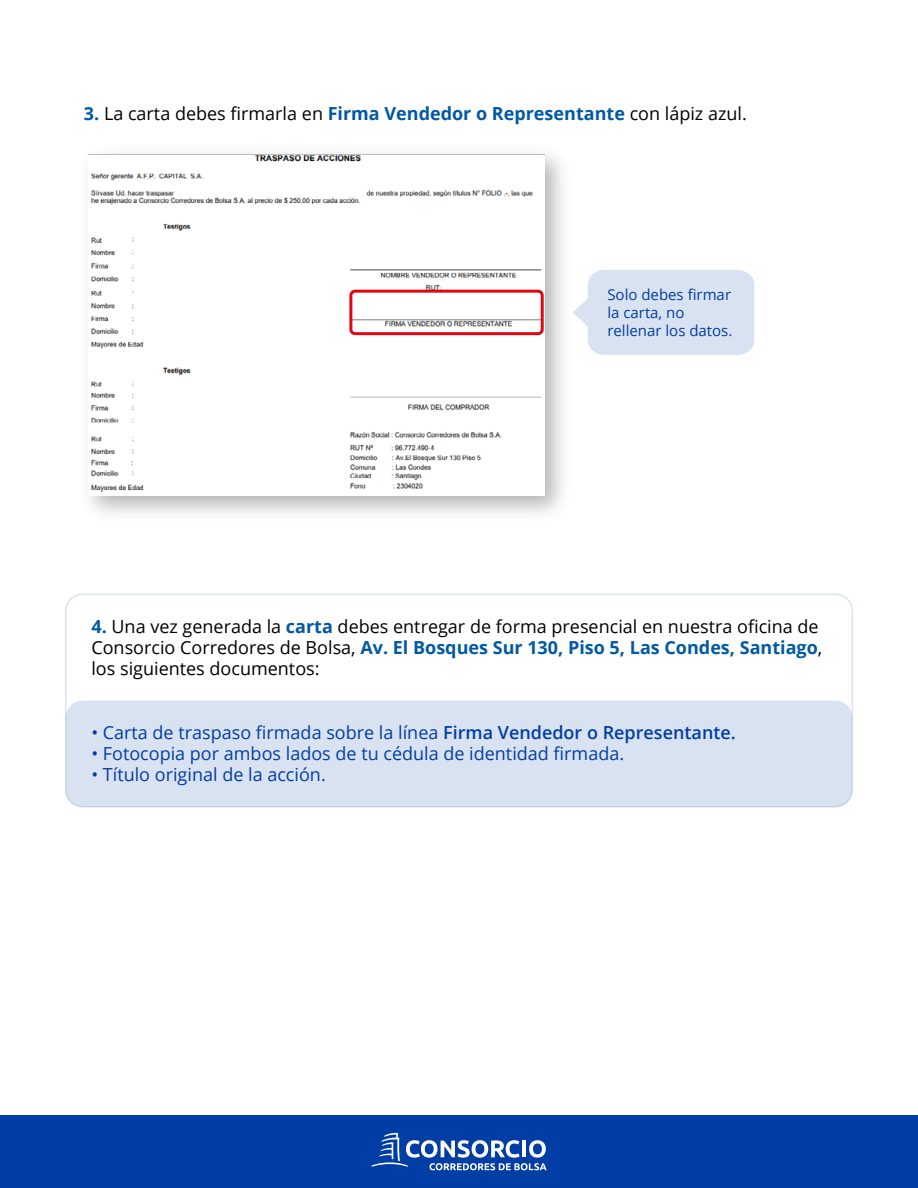
<style>
.page{position:relative;width:918px;height:1188px;background:#fff}
.page>*{position:absolute;margin:0;border:0;box-sizing:border-box;transform-origin:0 0}
.t1{font:18px/21px "Open Sans";color:#000}
.t2{font:18px "Open Sans";color:#003da5}
.t3{font:15px/18px "Open Sans";color:#003da5}
.s1{font-weight:700;color:#0059a3}
.s2{font-weight:600}
</style>
<div class="page">
<div style="left:579px;top:270px;width:175px;height:85px;background:#d9e2f1"></div>
<img style="left:89px;top:154px;width:455px;height:339px">
<div style="left:65px;top:593px;width:788px;height:215px;border:2px solid #003da5;border-radius:17px"></div>
<div style="left:66px;top:701px;width:786px;height:106px;background:#d9e2f1;border-radius:17px"></div>
<div style="left:349px;top:290px;width:195px;height:45px;border:3px solid #e20613;border-radius:4px"></div>
<div style="left:0;top:1115px;width:918px;height:73px;background:#003da5"></div>
<svg style="left:371px;top:1133px;width:176px;height:37px"></svg>
<p class="t1" style="left:84px;top:102px;width:664px"><span class="s1">3.</span> La carta debes firmarla en <span class="s1">Firma Vendedor o Representante</span> con lápiz azul.</p>
<p class="t3" style="left:607px;top:285px;width:127px">Solo debes firmar la carta, no rellenar los datos.</p>
<p class="t1" style="left:91px;top:616px;width:732px"><span class="s1">4.</span> Una vez generada la <span class="s1">carta</span> debes entregar de forma presencial en nuestra oficina de<br>Consorcio Corredores de Bolsa, <span class="s1">Av. El Bosques Sur 130, Piso 5, Las Condes, Santiago</span>, los siguientes documentos:</p>
<p class="t2" style="left:91px;top:720px;width:646px">• Carta de traspaso firmada sobre la línea <span class="s2">Firma Vendedor o Representante.</span></p>
<p class="t2" style="left:91px;top:741px;width:534px">• Fotocopia por ambos lados de tu cédula de identidad firmada.</p>
<p class="t2" style="left:91px;top:762px;width:236px">• Título original de la acción.</p>
</div>
